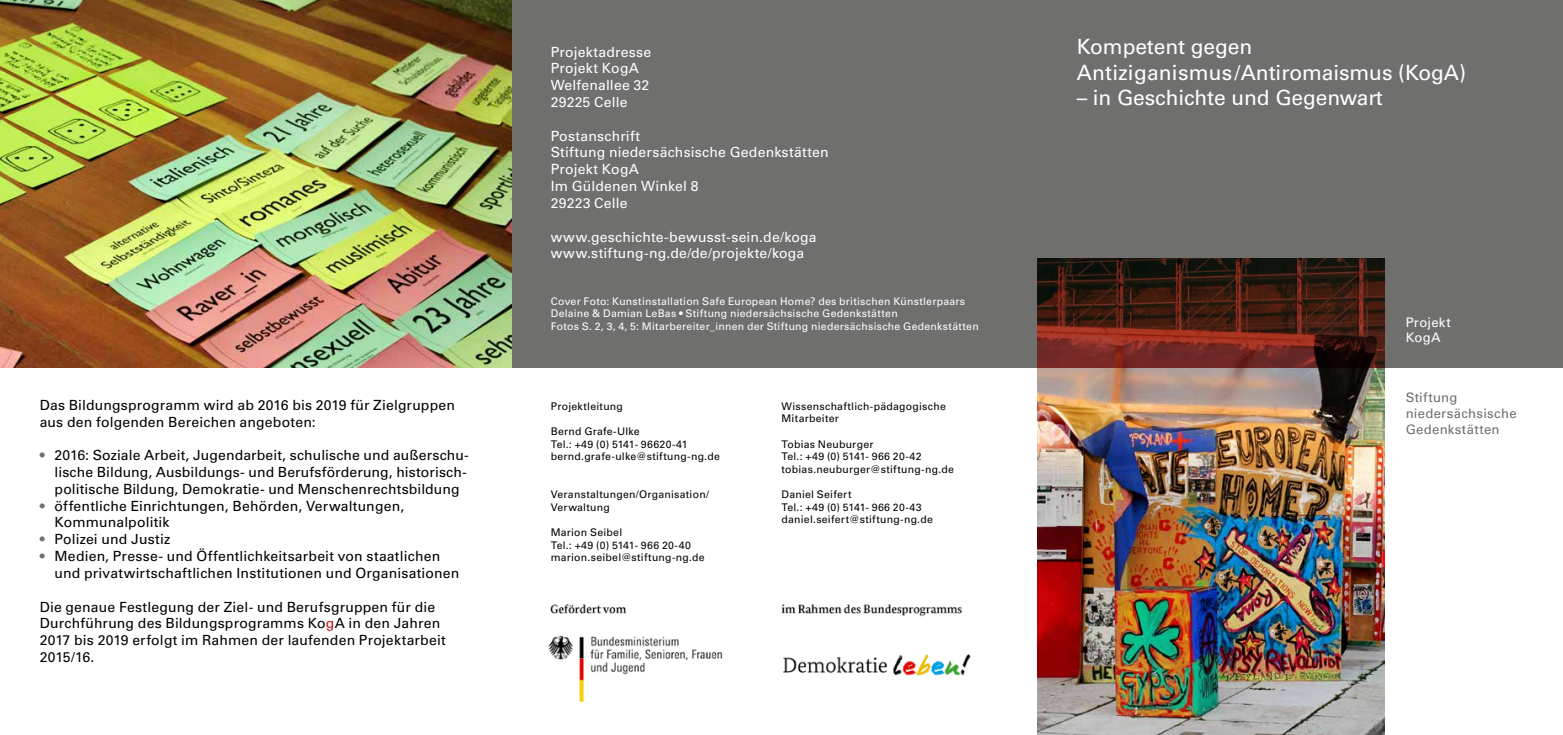
<style>
.page{position:relative;width:1563px;height:735px;background:#fff}
.page>*{position:absolute;margin:0;border:0;box-sizing:border-box;transform-origin:0 0}
.t1{font:21px/25.2px "Univers LT Pro 55 Roman";letter-spacing:-.005em;color:#fff}
.t2{font:14px/16.8px "Univers LT Pro 55 Roman";letter-spacing:.01em;color:#000}
.t3{font:14px/16.8px "Univers LT Pro 55 Roman";letter-spacing:.015em;color:#fff}
.t4{font:13.12px/15.8px "Univers LT Pro 55 Roman";letter-spacing:.02em;color:#6f6f6e}
.t5{font:13.12px/15.8px "Univers LT Pro 55 Roman";letter-spacing:.02em;color:#fff}
.t6{font:10.5px/12.6px "Univers LT Pro 55 Roman";letter-spacing:.025em;color:#000}
.t7{font:10.5px/12.6px "Univers LT Pro 55 Roman";letter-spacing:.025em;color:#fff}
.s1{color:#6f6f6e}
.s2{color:#bd1414}
</style>
<div class="page">
<div style="left:511px;top:0;width:526px;height:367px;background:#6f6f6e"></div>
<div style="left:1037px;top:0;width:526px;height:367px;background:#6f6f6e"></div>
<img style="left:0;top:0;width:511px;height:367px">
<img style="left:548px;top:603px;width:175px;height:100px">
<img style="left:781px;top:604px;width:190px;height:72px">
<img style="left:1037px;top:258px;width:347px;height:476px">
<p class="t2" style="left:40px;top:396px;width:417px">Das Bildungsprogramm wird ab 2016 bis 2019 für Zielgruppen aus den folgenden Bereichen angeboten:</p>
<p class="t2" style="left:55px;top:446px;width:416px;text-indent:-15px"><span class="s1">•</span> 2016: Soziale Arbeit, Jugendarbeit, schulische und außerschu&shy;lische Bildung, Ausbildungs- und Berufsförderung, historisch&shy;politische Bildung, Demokratie- und Menschenrechtsbildung</p>
<p class="t2" style="left:55px;top:497px;width:351px;text-indent:-15px"><span class="s1">•</span> öffentliche Einrichtungen, Behörden, Verwaltungen,<br>Kommunalpolitik</p>
<p class="t2" style="left:40px;top:530px;width:132px"><span class="s1">•</span> Polizei und Justiz</p>
<p class="t2" style="left:55px;top:547px;width:406px;text-indent:-15px"><span class="s1">•</span> Medien, Presse- und Öffentlichkeitsarbeit von staatlichen und privatwirtschaftlichen Institutionen und Organisationen</p>
<p class="t2" style="left:40px;top:598px;width:408px">Die genaue Festlegung der Ziel- und Berufsgruppen für die Durchführung des Bildungsprogramms Ko<span class="s2">g</span>A in den Jahren 2017 bis 2019 erfolgt im Rahmen der laufenden Projektarbeit 2015/16.</p>
<p class="t3" style="left:551px;top:43px;width:102px">Projektadresse<br>Projekt KogA<br>Welfenallee 32<br>29225 Celle</p>
<p class="t3" style="left:551px;top:127px;width:279px">Postanschrift<br>Stiftung niedersächsische Gedenkstätten<br>Projekt KogA<br>Im Güldenen Winkel 8<br>29223 Celle</p>
<p class="t3" style="left:551px;top:228px;width:267px">www.geschichte-bewusst-sein.de/koga www.stiftung-ng.de/de/projekte/koga</p>
<p class="t7" style="left:551px;top:294px;width:429px">Cover Foto: Kunstinstallation Safe European Home? des britischen Künstlerpaars<br>Delaine &amp; Damian LeBas • Stiftung niedersächsische Gedenkstätten<br>Fotos S. 2, 3, 4, 5: Mitarbereiter_innen der Stiftung niedersächsische Gedenkstätten</p>
<p class="t6" style="left:551px;top:399px;width:74px">Projektleitung</p>
<p class="t6" style="left:551px;top:425px;width:171px">Bernd Grafe-Ulke<br>Tel.: +49 (0) 5141- 96620-41 bernd.grafe-ulke@stiftung-ng.de</p>
<p class="t6" style="left:551px;top:488px;width:160px">Veranstaltungen/Organisation/<br>Verwaltung</p>
<p class="t6" style="left:551px;top:525px;width:155px">Marion Seibel<br>Tel.: +49 (0) 5141- 966 20-40 marion.seibel@stiftung-ng.de</p>
<p class="t6" style="left:781px;top:399px;width:166px">Wissenschaftlich-pädagogische<br>Mitarbeiter</p>
<p class="t6" style="left:781px;top:437px;width:174px">Tobias Neuburger<br>Tel.: +49 (0) 5141- 966 20-42 tobias.neuburger@stiftung-ng.de</p>
<p class="t6" style="left:781px;top:488px;width:153px">Daniel Seifert<br>Tel.: +49 (0) 5141- 966 20-43 daniel.seifert@stiftung-ng.de</p>
<h1 class="t1" style="left:1076px;top:34px;width:391px">Kompetent gegen<br>Antiziganismus/Antiromaismus (KogA)</h1>
<h1 class="t1" style="left:1076px;top:85px;width:308px">– in Geschichte und Gegenwart</h1>
<p class="t5" style="left:1405px;top:314px;width:47px">Projekt<br>KogA</p>
<p class="t4" style="left:1405px;top:389px;width:113px">Stiftung niedersächsische<br>Gedenkstätten</p>
</div>
